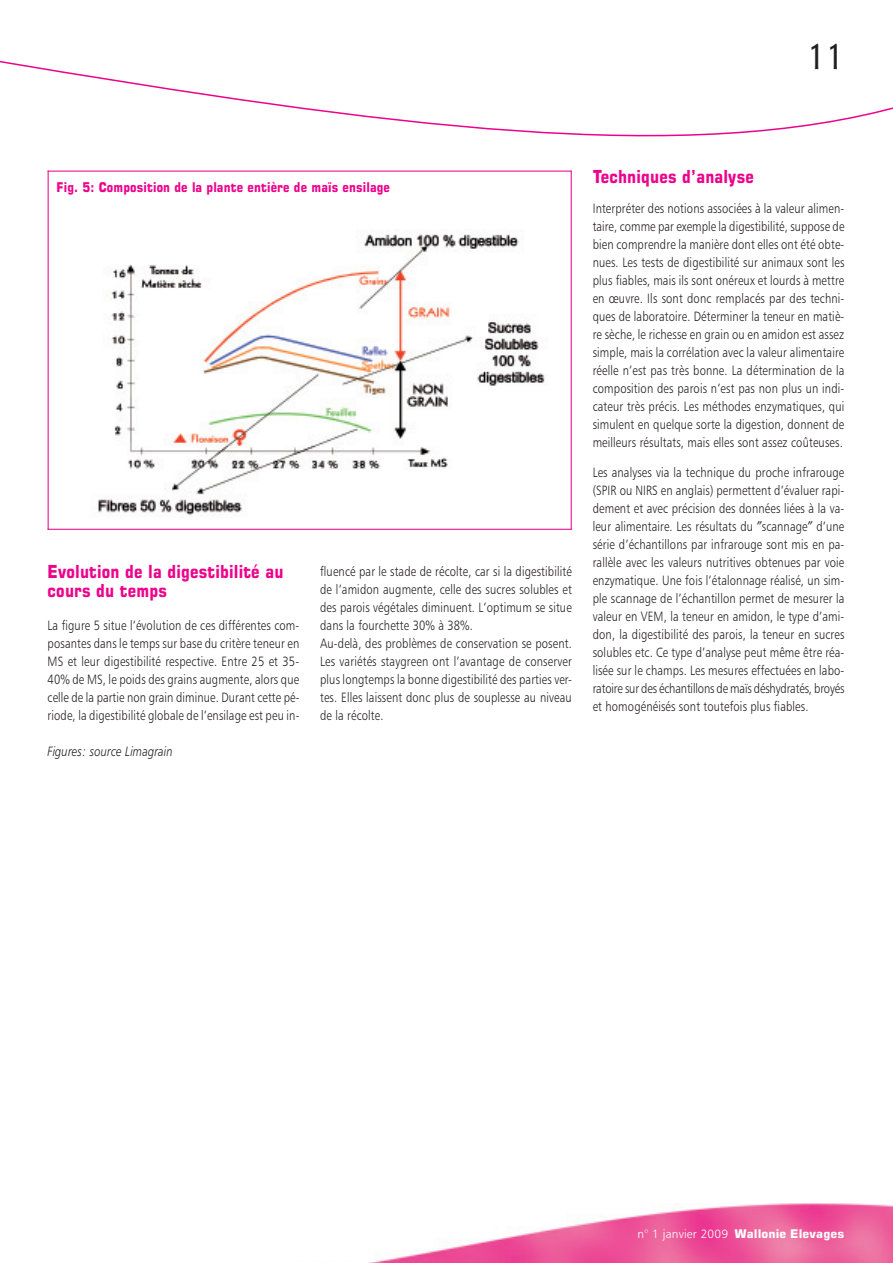
<style>
.page{position:relative;width:893px;height:1263px;background:#fff}
.page>*{position:absolute;margin:0;border:0;box-sizing:border-box;transform-origin:0 0}
.t1{font:500 35.85px "Mixage IT Cby BT";color:#231f20;scale:.83 1}
.t2{font:700 18px/19.5px "Square 721 BT";letter-spacing:.015em;color:#ed028c;scale:.83 1}
.t3{font:13.5px/18px "Humanist 777 BT Light B";letter-spacing:.015em;color:#231f20;text-align:justify;scale:.83 1}
.t4{font:700 13.5px "Square 721 BT";letter-spacing:.015em;color:#ed028c;scale:.84 1}
.t5{font:13.5px "Humanist 777 BT Light Italic B";letter-spacing:.015em;color:#231f20;scale:.83 1}
.t6{font:700 12px "Square 721 BT";letter-spacing:.015em;color:#fff}
.s1{font-family:"Humanist 777 BT Light B";font-weight:400}
</style>
<div class="page">
<svg style="left:0;top:60px;width:892px;height:76px"></svg>
<img style="left:367px;top:1203px;width:525px;height:60px">
<hr style="left:48px;top:171px;width:1px;height:359px;background:#ed028c">
<hr style="left:48px;top:171px;width:523px;height:1px;background:#ed028c">
<hr style="left:570px;top:171px;width:1px;height:359px;background:#ed028c">
<hr style="left:48px;top:529px;width:523px;height:1px;background:#ed028c">
<img style="left:98px;top:234px;width:447px;height:282px">
<h1 class="t1" style="left:807px;top:44px;width:46px">11</h1>
<p class="t4" style="left:57px;top:182px;width:398px">Fig. 5: Composition de la plante entière de maïs ensilage</p>
<h2 class="t2" style="left:48px;top:563px;width:285px">Evolution de la digestibilité au cours du temps</h2>
<p class="t3" style="left:48px;top:618px;width:305px">La figure 5 situe l’évolution de ces différentes com&shy;posantes dans le temps sur base du critère teneur en MS et leur digestibilité respective. Entre 25 et 35- 40% de MS, le poids des grains augmente, alors que celle de la partie non grain diminue. Durant cette pé&shy;riode, la digestibilité globale de l’ensilage est peu in-</p>
<p class="t5" style="left:48px;top:746px;width:152px">Figures: source Limagrain</p>
<p class="t3" style="left:320px;top:564px;width:305px;text-align:left">fluencé par le stade de récolte, car si la digestibilité de l’amidon augmente, celle des sucres solubles et des parois végétales diminuent. L’optimum se situe dans la fourchette 30% à 38%.<br>Au-delà, des problèmes de conservation se posent.<br>Les variétés staygreen ont l’avantage de conserver plus longtemps la bonne digestibilité des parties ver&shy;tes. Elles laissent donc plus de souplesse au niveau de la récolte.</p>
<h2 class="t2" style="left:592px;top:168px;width:196px">Techniques d’analyse</h2>
<p class="t3" style="left:592px;top:201px;width:305px">Interpréter des notions associées à la valeur alimen&shy;taire, comme par exemple la digestibilité, suppose de bien comprendre la manière dont elles ont été obte&shy;nues. Les tests de digestibilité sur animaux sont les plus fiables, mais ils sont onéreux et lourds à mettre en œuvre. Ils sont donc remplacés par des techni&shy;ques de laboratoire. Déterminer la teneur en matiè&shy;re sèche, le richesse en grain ou en amidon est assez simple, mais la corrélation avec la valeur alimentaire réelle n’est pas très bonne. La détermination de la composition des parois n’est pas non plus un indi&shy;cateur très précis. Les méthodes enzymatiques, qui simulent en quelque sorte la digestion, donnent de meilleurs résultats, mais elles sont assez coûteuses.</p>
<p class="t3" style="left:592px;top:465px;width:305px">Les analyses via la technique du proche infrarouge (SPIR ou NIRS en anglais) permettent d’évaluer rapi&shy;dement et avec précision des données liées à la va&shy;leur alimentaire. Les résultats du scannage d’une série d’échantillons par infrarouge sont mis en pa&shy;rallèle avec les valeurs nutritives obtenues par voie enzymatique. Une fois l’étalonnage réalisé, un sim&shy;ple scannage de l’échantillon permet de mesurer la valeur en VEM, la teneur en amidon, le type d’ami&shy;don, la digestibilité des parois, la teneur en sucres solubles etc. Ce type d’analyse peut même être réa&shy;lisée sur le champs. Les mesures effectuées en labo&shy;ratoire sur des échantillons de maïs déshydratés, broyés et homogénéisés sont toutefois plus fiables.</p>
<p class="t6" style="left:637px;top:1229px;width:208px"><span class="s1">n° 1 janvier 2009</span> Wallonie Elevages</p>
</div>
